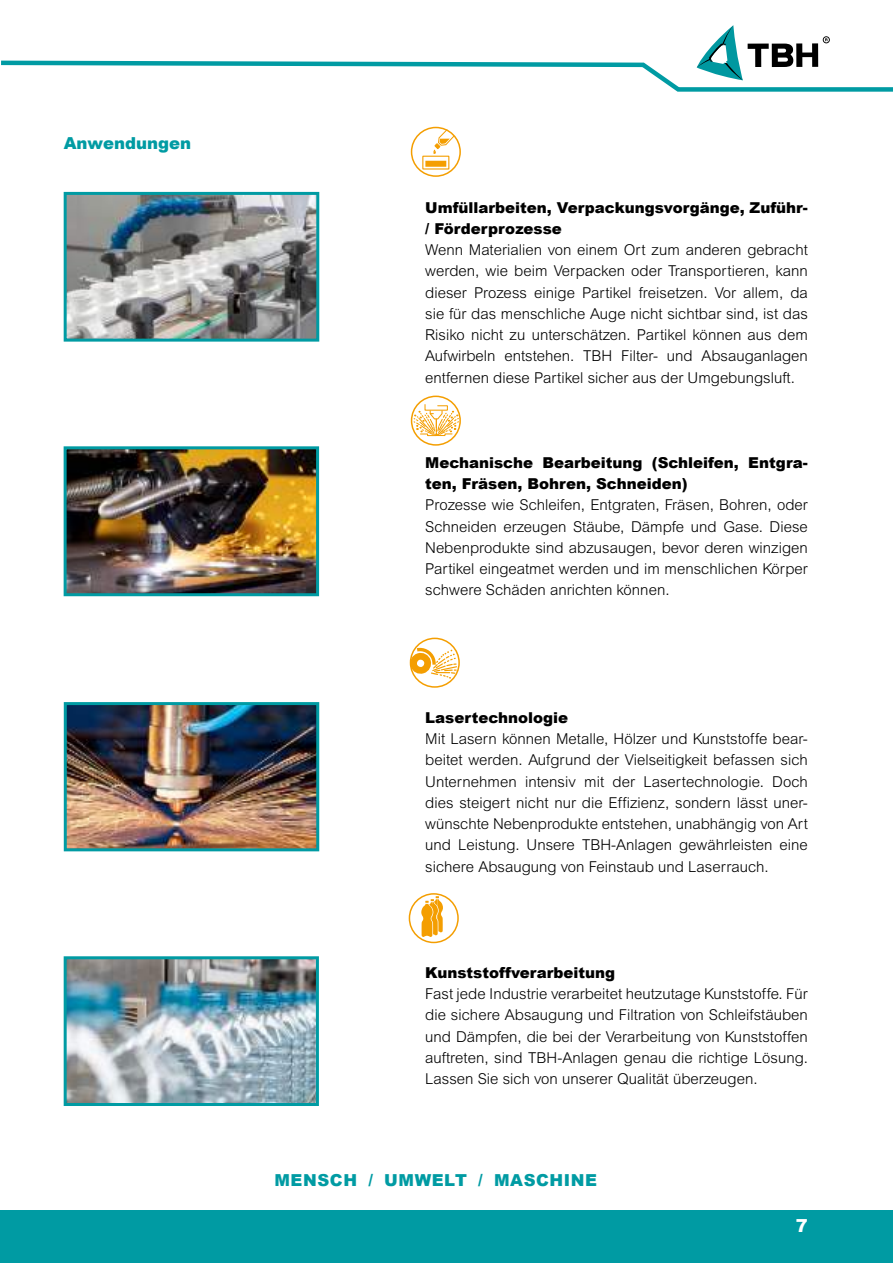
<style>
.page{position:relative;width:893px;height:1263px;background:#fff}
.page>*{position:absolute;margin:0;border:0;box-sizing:border-box;transform-origin:0 0}
.t1{font:900 18px "Arial";color:#fff}
.t2{font:900 16.5px "Arial";letter-spacing:.035em;color:#009ba3}
.t3{font:900 16.5px "Arial";color:#009ba3}
.t4{font:300 15px/21.3px "Arial";color:#000;text-align:justify}
.t5{font:900 15px/21.3px "Arial";color:#000}
</style>
<div class="page">
<hr style="left:0;top:1210px;width:1px;height:53px;background:#009ba3">
<div style="left:1px;top:1210px;width:892px;height:53px;background:#009ba3"></div>
<img style="left:68px;top:196px;width:247px;height:142px">
<div style="left:64px;top:192px;width:255px;height:150px;border:3px solid #009ba3"></div>
<img style="left:68px;top:960px;width:247px;height:142px">
<div style="left:64px;top:956px;width:255px;height:150px;border:3px solid #009ba3"></div>
<img style="left:68px;top:450px;width:247px;height:142px">
<div style="left:64px;top:446px;width:255px;height:150px;border:3px solid #009ba3"></div>
<img style="left:68px;top:706px;width:247px;height:141px">
<div style="left:64px;top:702px;width:255px;height:149px;border:3px solid #009ba3"></div>
<svg style="left:421px;top:896px;width:23px;height:41px"></svg>
<div style="left:409px;top:893px;width:50px;height:50px;border:2px solid #f49e01;border-radius:50%"></div>
<div style="left:411px;top:127px;width:50px;height:50px;border:2px solid #f49e01;border-radius:50%"></div>
<div style="left:422px;top:156px;width:27px;height:14px;border:1px solid #f49e01"></div>
<div style="left:425px;top:161px;width:21px;height:6px;background:#f49e01"></div>
<svg style="left:433px;top:128px;width:22px;height:26px"></svg>
<div style="left:410px;top:638px;width:50px;height:50px;border:2px solid #f49e01;border-radius:50%"></div>
<svg style="left:409px;top:647px;width:49px;height:32px"></svg>
<div style="left:411px;top:396px;width:50px;height:50px;border:2px solid #f49e01;border-radius:50%"></div>
<svg style="left:414px;top:403px;width:45px;height:34px"></svg>
<svg style="left:1px;top:25px;width:892px;height:67px"></svg>
<p class="t3" style="left:64px;top:131px;width:129px">Anwendungen</p>
<p class="t5" style="left:425px;top:196px;width:384px">Umfüllarbeiten, Verpackungsvorgänge, Zuführ-/ Förderprozesse</p>
<p class="t4" style="left:425px;top:239px;width:384px">Wenn Materialien von einem Ort zum anderen gebracht werden, wie beim Verpacken oder Transportieren, kann dieser Prozess einige Partikel freisetzen. Vor allem, da sie für das menschliche Auge nicht sichtbar sind, ist das Risiko nicht zu unterschätzen. Partikel können aus dem Aufwirbeln entstehen. TBH Filter- und Absauganlagen entfernen diese Partikel sicher aus der Umgebungsluft.</p>
<p class="t5" style="left:425px;top:451px;width:384px">Mechanische Bearbeitung (Schleifen, Entgra&shy;ten, Fräsen, Bohren, Schneiden)</p>
<p class="t4" style="left:425px;top:494px;width:384px">Prozesse wie Schleifen, Entgraten, Fräsen, Bohren, oder Schneiden erzeugen Stäube, Dämpfe und Gase. Diese Nebenprodukte sind abzusaugen, bevor deren winzigen Partikel eingeatmet werden und im menschlichen Körper schwere Schäden anrichten können.</p>
<p class="t5" style="left:425px;top:706px;width:145px">Lasertechnologie</p>
<p class="t4" style="left:425px;top:728px;width:384px">Mit Lasern können Metalle, Hölzer und Kunststoffe bear&shy;beitet werden. Aufgrund der Vielseitigkeit befassen sich Unternehmen intensiv mit der Lasertechnologie. Doch dies steigert nicht nur die Effizienz, sondern lässt uner&shy;wünschte Nebenprodukte entstehen, unabhängig von Art und Leistung. Unsere TBH-Anlagen gewährleisten eine sichere Absaugung von Feinstaub und Laserrauch.</p>
<p class="t5" style="left:425px;top:961px;width:191px">Kunststoffverarbeitung</p>
<p class="t4" style="left:425px;top:983px;width:384px">Fast jede Industrie verarbeitet heutzutage Kunststoffe. Für die sichere Absaugung und Filtration von Schleifstäuben und Dämpfen, die bei der Verarbeitung von Kunststoffen auftreten, sind TBH-Anlagen genau die richtige Lösung.<br>Lassen Sie sich von unserer Qualität überzeugen.</p>
<p class="t2" style="left:274px;top:1167px;width:324px">MENSCH / UMWELT / MASCHINE</p>
<p class="t1" style="left:796px;top:1212px;width:14px">7</p>
</div>
